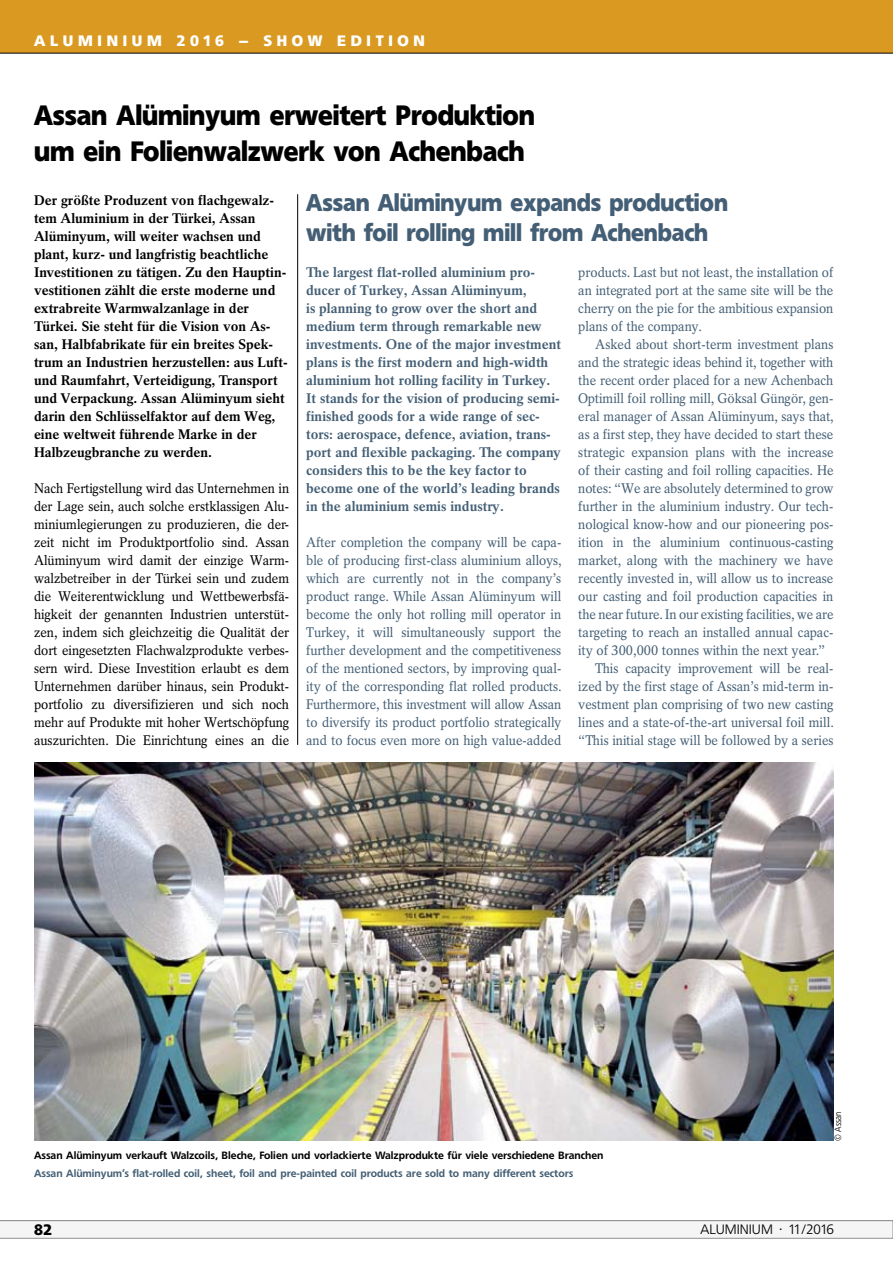
<style>
.page{position:relative;width:893px;height:1263px;background:#fff}
.page>*{position:absolute;margin:0;border:0;box-sizing:border-box;transform-origin:0 0}
.t1{font:700 27.75px/36px "Freeborn SB";letter-spacing:-.005em;color:#000;scale:.9 1}
.t2{font:700 24px/30px "Freeborn SB";color:#445f75;scale:.9 1}
.t3{font:700 15px "Freeborn SB";letter-spacing:.315em;color:#fff}
.t4{font:700 15px "Freeborn SB";color:#000}
.t5{font:13.8px/18px "Rotation LT Std";color:#445f75;text-align:justify;scale:.93 1}
.t6{font:13.8px/18px "Rotation LT Std";color:#000;text-align:justify;scale:.93 1}
.t7{font:700 13.8px/18px "Rotation LT Std";color:#000}
.t8{font:700 13.8px/18px "Rotation LT Std";color:#445f75}
.t9{font:300 13.5px "Freeborn SB";color:#000}
.t10{font:500 10.5px "Freeborn SB";color:#000}
.t11{font:500 10.5px "Freeborn SB";color:#445f75}
.t12{font:300 9px "Freeborn SB";color:#000;scale:.9 1}
</style>
<div class="page">
<div style="left:0;top:0;width:893px;height:53px;background:#da9a22"></div>
<hr style="left:0;top:53px;width:893px;height:1px;background:#000">
<svg style="left:0;top:1220px;width:893px;height:18px"></svg>
<img style="left:34px;top:763px;width:799px;height:378px">
<hr style="left:297px;top:194px;width:1px;height:551px;background:#000">
<p class="t3" style="left:34px;top:32px;width:391px">ALUMINIUM 2016 – Show Edition</p>
<h1 class="t1" style="left:34px;top:97px;width:558px">Assan Alüminyum erweitert Produktion um ein Folienwalzwerk von Achenbach</h1>
<p class="t7" style="left:34px;top:191px;width:254px">Der größte Produzent von flachgewalz&shy;tem Aluminium in der Türkei, Assan Alüminyum, will weiter wachsen und plant, kurz- und langfristig beachtliche Investitionen zu tätigen. Zu den Hauptin&shy;vestitionen zählt die erste moderne und extrabreite Warmwalzanlage in der Türkei. Sie steht für die Vision von As&shy;san, Halbfabrikate für ein breites Spek&shy;trum an Industrien herzustellen: aus Luft&shy;und Raumfahrt, Verteidigung, Transport und Verpackung. Assan Alüminyum sieht darin den Schlüsselfaktor auf dem Weg, eine weltweit führende Marke in der Halbzeugbranche zu werden.</p>
<p class="t6" style="left:34px;top:479px;width:276px">Nach Fertigstellung wird das Unternehmen in der Lage sein, auch solche erstklassigen Alu&shy;miniumlegierungen zu produzieren, die der&shy;zeit nicht im Produktportfolio sind. Assan Alüminyum wird damit der einzige Warm&shy;walzbetreiber in der Türkei sein und zudem die Weiterentwicklung und Wettbewerbsfä&shy;higkeit der genannten Industrien unterstüt&shy;zen, indem sich gleichzeitig die Qualität der dort eingesetzten Flachwalzprodukte verbes&shy;sern wird. Diese Investition erlaubt es dem Unternehmen darüber hinaus, sein Produkt&shy;portfolio zu diversifizieren und sich noch mehr auf Produkte mit hoher Wertschöpfung auszurichten. Die Einrichtung eines an die</p>
<h2 class="t2" style="left:306px;top:188px;width:470px">Assan Alüminyum expands production with foil rolling mill from Achenbach</h2>
<p class="t8" style="left:306px;top:263px;width:256px">The largest flat-rolled aluminium pro&shy;ducer of Turkey, Assan Alüminyum,<br>is planning to grow over the short and medium term through remarkable new investments. One of the major investment plans is the first modern and high-width aluminium hot rolling facility in Turkey.<br>It stands for the vision of producing semi&shy;finished goods for a wide range of sec&shy;tors: aerospace, defence, aviation, trans&shy;port and flexible packaging. The company considers this to be the key factor to become one of the world’s leading brands in the aluminium semis industry.</p>
<p class="t5" style="left:306px;top:533px;width:276px">After completion the company will be capa&shy;ble of producing first-class aluminium alloys, which are currently not in the company’s product range. While Assan Alüminyum will become the only hot rolling mill operator in Turkey, it will simultaneously support the further development and the competitiveness of the mentioned sectors, by improving qual&shy;ity of the corresponding flat rolled products.<br>Furthermore, this investment will allow Assan to diversify its product portfolio strategically and to focus even more on high value-added</p>
<p class="t5" style="left:578px;top:263px;width:276px">products. Last but not least, the installation of an integrated port at the same site will be the cherry on the pie for the ambitious expansion plans of the company.</p>
<p class="t5" style="left:595px;top:335px;width:258px">Asked about short-term investment plans</p>
<p class="t5" style="left:578px;top:353px;width:276px">and the strategic ideas behind it, together with</p>
<p class="t5" style="left:578px;top:371px;width:276px">the recent order placed for a new Achenbach</p>
<p class="t5" style="left:578px;top:389px;width:276px">Optimill foil rolling mill, Göksal Güngör, gen-</p>
<p class="t5" style="left:578px;top:407px;width:276px">eral manager of Assan Alüminyum, says that,</p>
<p class="t5" style="left:578px;top:425px;width:276px">as a first step, they have decided to start these</p>
<p class="t5" style="left:578px;top:443px;width:276px">strategic expansion plans with the increase</p>
<p class="t5" style="left:578px;top:461px;width:276px">of their casting and foil rolling capacities. He</p>
<p class="t5" style="left:578px;top:479px;width:276px">notes: “We are absolutely determined to grow</p>
<p class="t5" style="left:578px;top:497px;width:276px">further in the aluminium industry. Our tech-</p>
<p class="t5" style="left:578px;top:515px;width:276px">nological know-how and our pioneering pos-</p>
<p class="t5" style="left:578px;top:533px;width:276px">ition in the aluminium continuous-casting</p>
<p class="t5" style="left:578px;top:551px;width:276px">market, along with the machinery we have</p>
<p class="t5" style="left:578px;top:569px;width:276px">recently invested in, will allow us to increase</p>
<p class="t5" style="left:578px;top:587px;width:276px">our casting and foil production capacities in</p>
<p class="t5" style="left:578px;top:605px;width:276px">the near future. In our existing facilities, we are</p>
<p class="t5" style="left:578px;top:623px;width:276px">targeting to reach an installed annual capac-</p>
<p class="t5" style="left:578px;top:641px;width:267px">ity of 300,000 tonnes within the next year.”</p>
<p class="t5" style="left:595px;top:659px;width:258px">This capacity improvement will be real-</p>
<p class="t5" style="left:578px;top:677px;width:276px">ized by the first stage of Assan’s mid-term in-</p>
<p class="t5" style="left:578px;top:695px;width:276px">vestment plan comprising of two new casting</p>
<p class="t5" style="left:578px;top:713px;width:276px">lines and a state-of-the-art universal foil mill.</p>
<p class="t5" style="left:578px;top:731px;width:276px">“This initial stage will be followed by a series</p>
<p class="t10" style="left:34px;top:1149px;width:571px">Assan Alüminyum verkauft Walzcoils, Bleche, Folien und vorlackierte Walzprodukte für viele verschiedene Branchen</p>
<p class="t11" style="left:34px;top:1167px;width:541px">Assan Alüminyum’s flat-rolled coil, sheet, foil and pre-painted coil products are sold to many different sectors</p>
<p class="t12" style="left:833px;top:1141px;width:34px;rotate:-90deg">© Assan</p>
<p class="t4" style="left:34px;top:1221px;width:19px">82</p>
<p class="t9" style="left:701px;top:1222px;width:135px">ALUMINIUM · 11/2016</p>
</div>
